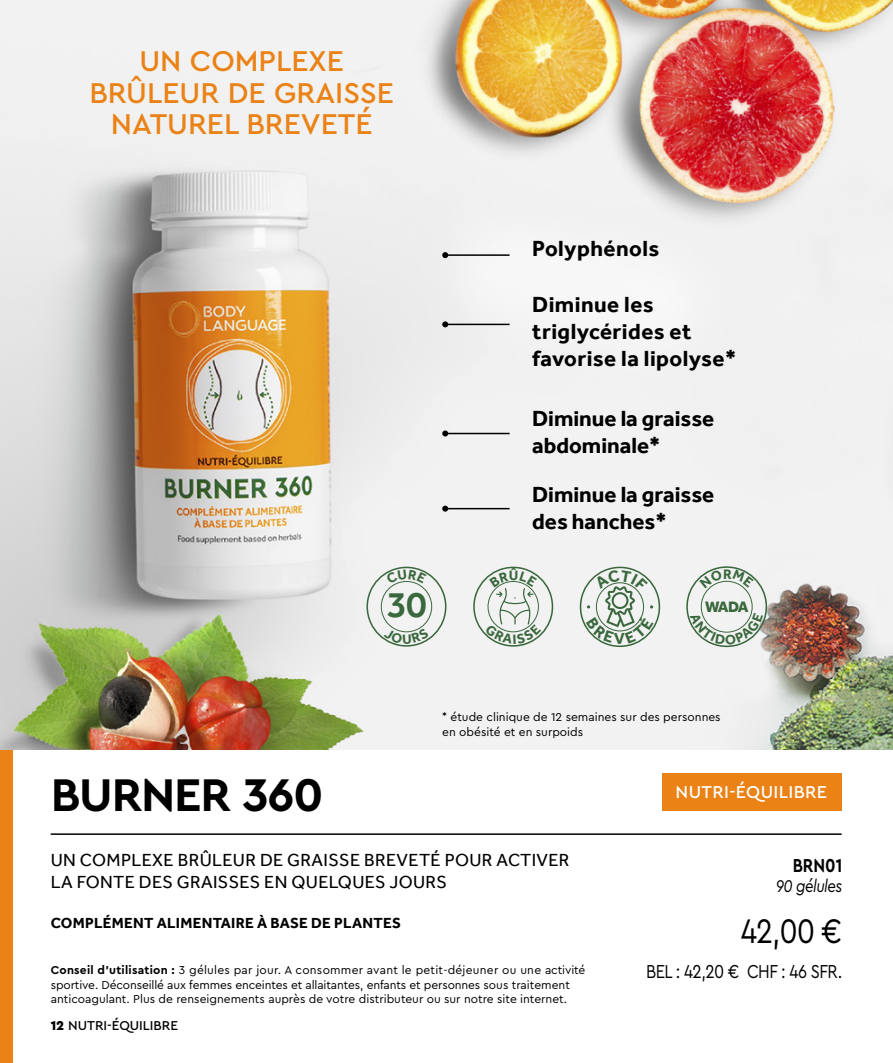
<style>
.page{position:relative;width:893px;height:1063px;background:#fff}
.page>*{position:absolute;margin:0;border:0;box-sizing:border-box;transform-origin:0 0}
.t1{font:700 48px "Cera Pro";letter-spacing:-.025em;color:#000}
.t2{font:500 37.95px "Effra";color:#3a683d}
.t3{font:35.7px "Cera Pro";color:#000;scale:.84 1}
.t4{font:500 30px/31.5px "Cera Pro";color:#ea8215;text-align:center}
.t5{font:700 22.5px/27px "Effra";letter-spacing:.02em;color:#000}
.t6{font:700 22.5px/27px "Effra";color:#000}
.t7{font:19.65px "Cera Pro";letter-spacing:-.03em;color:#000;scale:.84 1}
.t8{font:700 19.65px "Cera Pro";color:#000;scale:.84 1}
.t9{font:18px/21.6px "Effra";letter-spacing:.02em;color:#000}
.t10{font:500 18px "Cera Pro";letter-spacing:.02em;color:#fff}
.t11{font:italic 17.85px "Cera Pro";letter-spacing:-.03em;color:#000;scale:.84 1}
.t12{font:800 15.45px "Effra";color:#3a683d}
.t13{font:700 15px "Effra";letter-spacing:.02em;color:#000}
.t14{font:700 14.25px "Effra";color:#3a683d}
.t15{font:700 14.1px "Effra";color:#3a683d}
.t16{font:500 13.5px "Cera Pro";color:#000}
.t17{font:12px/14.4px "Cera Pro";color:#000}
.s1{font-weight:700}
.s2{font-weight:900}
</style>
<div class="page">
<div style="left:0;top:749px;width:12px;height:314px;background:#ea8215"></div>
<img style="left:0;top:0;width:893px;height:749px">
<hr style="left:445px;top:254px;width:65px;height:2px;background:#000">
<svg style="left:442px;top:252px;width:6px;height:6px"></svg>
<hr style="left:445px;top:324px;width:65px;height:1px;background:#000">
<svg style="left:442px;top:321px;width:6px;height:6px"></svg>
<hr style="left:445px;top:433px;width:65px;height:1px;background:#000">
<svg style="left:442px;top:431px;width:6px;height:6px"></svg>
<hr style="left:445px;top:508px;width:65px;height:1px;background:#000">
<svg style="left:442px;top:506px;width:6px;height:6px"></svg>
<hr style="left:51px;top:833px;width:791px;height:2px;background:#000">
<div style="left:662px;top:773px;width:180px;height:38px;background:#ea8215"></div>
<div style="left:580px;top:567px;width:80px;height:80px;border:2px solid #3a683d;border-radius:50%"></div>
<div style="left:366px;top:566px;width:81px;height:81px;border:2px solid #3a683d;border-radius:50%"></div>
<div style="left:381px;top:581px;width:51px;height:51px;border:1px solid #3a683d;border-radius:50%"></div>
<div style="left:473px;top:566px;width:81px;height:81px;border:2px solid #3a683d;border-radius:50%"></div>
<div style="left:686px;top:566px;width:81px;height:81px;border:2px solid #3a683d;border-radius:50%"></div>
<div style="left:701px;top:581px;width:52px;height:52px;border:1px solid #3a683d;border-radius:50%"></div>
<svg style="left:586px;top:569px;width:68px;height:75px"></svg>
<svg style="left:383px;top:628px;width:46px;height:16px"></svg>
<svg style="left:386px;top:569px;width:41px;height:15px"></svg>
<svg style="left:485px;top:572px;width:56px;height:72px"></svg>
<svg style="left:700px;top:569px;width:23px;height:19px"></svg>
<svg style="left:732px;top:570px;width:22px;height:17px"></svg>
<svg style="left:690px;top:612px;width:73px;height:33px"></svg>
<h3 class="t4" style="left:89px;top:44px;width:306px">UN COMPLEXE<br>BRÛLEUR DE GRAISSE<br>NATUREL BREVETÉ</h3>
<h1 class="t1" style="left:51px;top:763px;width:275px">BURNER 360</h1>
<h2 class="t2" style="left:387px;top:582px;width:42px">30</h2>
<h3 class="t5" style="left:532px;top:234px;width:128px">Polyphénols</h3>
<h3 class="t5" style="left:532px;top:291px;width:205px">Diminue les triglycérides et favorise la lipolyse*</h3>
<h3 class="t6" style="left:532px;top:404px;width:184px">Diminue la graisse abdominale*</h3>
<h3 class="t6" style="left:532px;top:481px;width:184px">Diminue la graisse des hanches*</h3>
<p class="t15" style="left:509px;top:567px;width:11px">Û</p>
<p class="t14" style="left:723px;top:565px;width:10px">R</p>
<p class="t12" style="left:705px;top:598px;width:45px">WADA</p>
<p class="t17" style="left:442px;top:710px;width:280px">* étude clinique de 12 semaines sur des personnes en obésité et en surpoids</p>
<h3 class="t10" style="left:676px;top:780px;width:153px">NUTRI-ÉQUILIBRE</h3>
<h3 class="t9" style="left:51px;top:849px;width:520px">UN COMPLEXE BRÛLEUR DE GRAISSE BREVETÉ POUR ACTIVER<br>LA FONTE DES GRAISSES EN QUELQUES JOURS</h3>
<p class="t13" style="left:51px;top:914px;width:352px">COMPLÉMENT ALIMENTAIRE À BASE DE PLANTES</p>
<p class="t17" style="left:51px;top:963px;width:536px"><span class="s1">Conseil d’utilisation :</span> 3 gélules par jour. A consommer avant le petit-déjeuner ou une activité sportive. Déconseillé aux femmes enceintes et allaitantes, enfants et personnes sous traitement anticoagulant. Plus de renseignements auprès de votre distributeur ou sur notre site internet.</p>
<p class="t16" style="left:51px;top:1017px;width:129px"><span class="s2">12</span> NUTRI-ÉQUILIBRE</p>
<h3 class="t8" style="left:793px;top:852px;width:61px">BRN01</h3>
<h3 class="t11" style="left:776px;top:874px;width:81px">90 gélules</h3>
<h3 class="t3" style="left:741px;top:907px;width:123px">42,00 €</h3>
<h3 class="t7" style="left:646px;top:958px;width:235px">BEL : 42,20 € CHF : 46 SFR.</h3>
</div>
